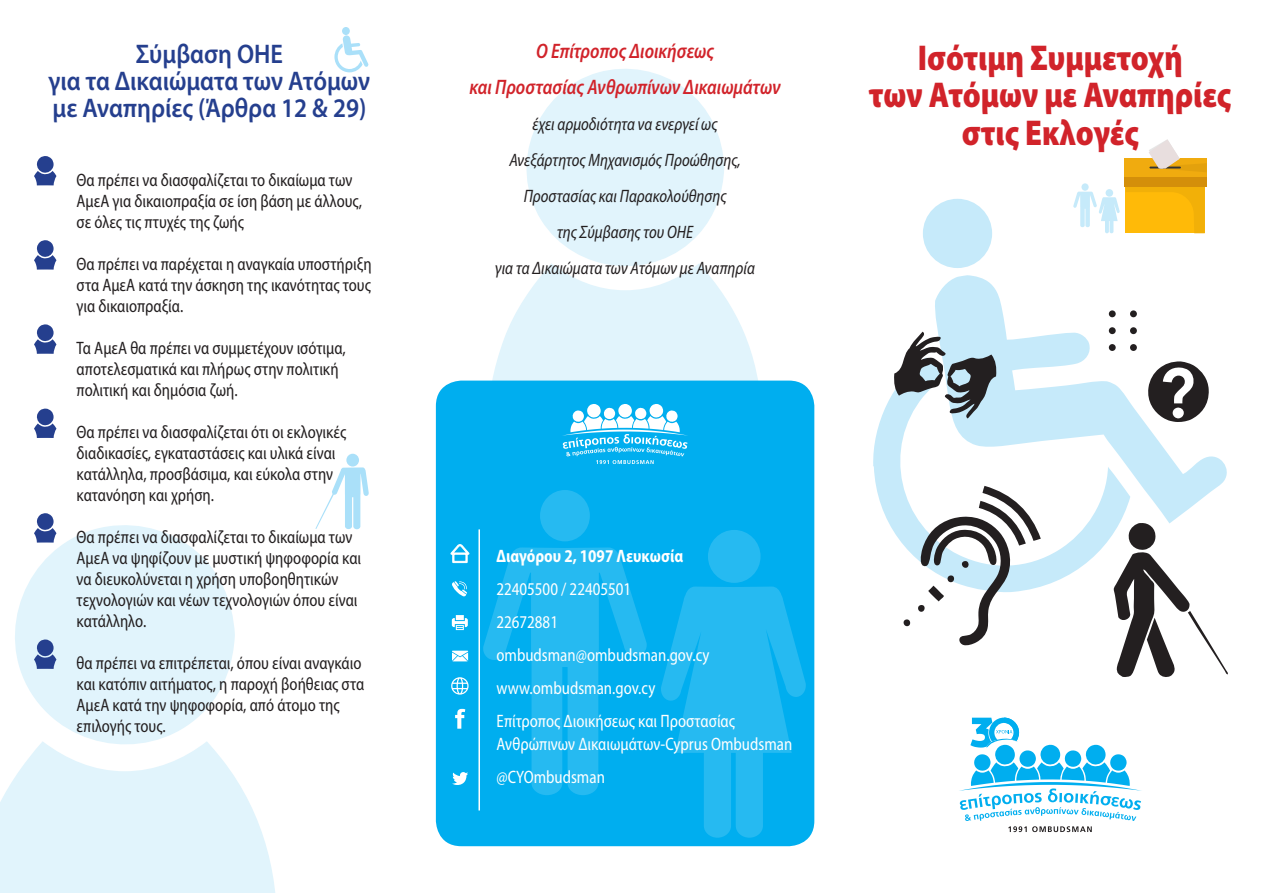
<style>
.page{position:relative;width:1263px;height:893px;background:#fff}
.page>*{position:absolute;margin:0;border:0;box-sizing:border-box;transform-origin:0 0}
.t1{font:900 36px "Myriad Pro";color:#d1232a;scale:.85 1}
.t2{font:600 27px/27px "Myriad Pro";color:#253f8e;scale:.9 1}
.t3{font:italic 600 semi-condensed 21px "Myriad Pro";color:#d1232a;scale:.9 1}
.t4{font:semi-condensed 18px "Myriad Pro";color:#231f20;scale:.9 1}
.t5{font:semi-condensed 18px "Myriad Pro";color:#fff;scale:.9 1}
.t6{font:italic semi-condensed 18px "Myriad Pro";color:#231f20;scale:.9 1}
.t7{font:700 semi-condensed 18px "Myriad Pro";color:#fff;scale:.9 1}
</style>
<div class="page">
<svg style="left:526px;top:69px;width:198px;height:194px;fill:#e1f4fc"></svg>
<svg style="left:487px;top:263px;width:275px;height:118px;fill:#e1f4fc"></svg>
<div style="left:436px;top:381px;width:378px;height:465px;background:#00aeef;border-radius:26px"></div>
<svg style="left:661px;top:530px;width:145px;height:308px;fill:#26baf1"></svg>
<svg style="left:483px;top:490px;width:164px;height:305px"></svg>
<svg style="left:0;top:762px;width:275px;height:131px"></svg>
<svg style="left:15px;top:525px;width:220px;height:237px;fill:#e1f4fc"></svg>
<svg style="left:959px;top:718px;width:183px;height:114px"></svg>
<svg style="left:34px;top:156px;width:22px;height:29px"></svg>
<svg style="left:34px;top:240px;width:22px;height:30px"></svg>
<svg style="left:34px;top:324px;width:22px;height:30px"></svg>
<svg style="left:34px;top:409px;width:22px;height:29px"></svg>
<svg style="left:34px;top:513px;width:22px;height:30px"></svg>
<svg style="left:34px;top:639px;width:22px;height:30px"></svg>
<svg style="left:452px;top:581px;width:15px;height:16px"></svg>
<svg style="left:452px;top:650px;width:17px;height:12px"></svg>
<svg style="left:452px;top:772px;width:16px;height:13px"></svg>
<svg style="left:451px;top:615px;width:17px;height:16px"></svg>
<svg style="left:562px;top:404px;width:126px;height:60px"></svg>
<svg style="left:455px;top:709px;width:10px;height:20px"></svg>
<svg style="left:450px;top:544px;width:19px;height:19px"></svg>
<hr style="left:478px;top:529px;width:2px;height:281px;background:#fff">
<svg style="left:451px;top:677px;width:18px;height:18px"></svg>
<svg style="left:1126px;top:186px;width:79px;height:47px"></svg>
<div style="left:1124px;top:159px;width:83px;height:18px;background:#f0ab0f"></div>
<div style="left:1124px;top:177px;width:83px;height:9px;background:#d48f0a"></div>
<svg style="left:1148px;top:139px;width:59px;height:33px"></svg>
<div style="left:923px;top:199px;width:69px;height:69px;background:#c6eafa;border-radius:50%"></div>
<svg style="left:935px;top:275px;width:292px;height:248px"></svg>
<svg style="left:873px;top:357px;width:257px;height:230px"></svg>
<svg style="left:893px;top:332px;width:104px;height:86px"></svg>
<svg style="left:1113px;top:523px;width:115px;height:154px"></svg>
<svg style="left:902px;top:486px;width:139px;height:160px"></svg>
<svg style="left:1109px;top:310px;width:28px;height:41px"></svg>
<svg style="left:1146px;top:361px;width:63px;height:61px"></svg>
<svg style="left:1073px;top:183px;width:47px;height:50px"></svg>
<svg style="left:315px;top:454px;width:54px;height:75px"></svg>
<div style="left:342px;top:27px;width:8px;height:8px;background:#aae0f9;border-radius:50%"></div>
<svg style="left:334px;top:35px;width:35px;height:37px"></svg>
<p class="t2" style="left:136px;top:41px;width:165px">Σύμβαση ΟΗΕ</p>
<p class="t2" style="left:49px;top:68px;width:359px">για τα Δικαιώματα των Ατόμων με Αναπηρίες (Άρθρα 12 &amp; 29)</p>
<p class="t4" style="left:77px;top:170px;width:308px">Θα πρέπει να διασφαλίζεται το δικαίωμα των</p>
<p class="t4" style="left:77px;top:191px;width:319px">ΑμεΑ για δικαιοπραξία σε ίση βάση με άλλους,</p>
<p class="t4" style="left:77px;top:212px;width:188px">σε όλες τις πτυχές της ζωής</p>
<p class="t4" style="left:77px;top:254px;width:329px">Θα πρέπει να παρέχεται η αναγκαία υποστήριξη</p>
<p class="t4" style="left:77px;top:275px;width:329px">στα ΑμεΑ κατά την άσκηση της ικανότητας τους</p>
<p class="t4" style="left:77px;top:296px;width:120px">για δικαιοπραξία.</p>
<p class="t4" style="left:77px;top:338px;width:301px">Τα ΑμεΑ θα πρέπει να συμμετέχουν ισότιμα,</p>
<p class="t4" style="left:77px;top:359px;width:293px">αποτελεσματικά και πλήρως στην πολιτική</p>
<p class="t4" style="left:77px;top:380px;width:181px">πολιτική και δημόσια ζωή.</p>
<p class="t4" style="left:77px;top:422px;width:301px">Θα πρέπει να διασφαλίζεται ότι οι εκλογικές</p>
<p class="t4" style="left:77px;top:443px;width:289px">διαδικασίες, εγκαταστάσεις και υλικά είναι</p>
<p class="t4" style="left:77px;top:464px;width:287px">κατάλληλα, προσβάσιμα, και εύκολα στην</p>
<p class="t4" style="left:77px;top:485px;width:154px">κατανόηση και χρήση.</p>
<p class="t4" style="left:77px;top:527px;width:308px">Θα πρέπει να διασφαλίζεται το δικαίωμα των</p>
<p class="t4" style="left:77px;top:548px;width:318px">ΑμεΑ να ψηφίζουν με μυστική ψηφοφορία και</p>
<p class="t4" style="left:77px;top:569px;width:293px">να διευκολύνεται η χρήση υποβοηθητικών</p>
<p class="t4" style="left:77px;top:590px;width:314px">τεχνολογιών και νέων τεχνολογιών όπου είναι</p>
<p class="t4" style="left:77px;top:611px;width:79px">κατάλληλο.</p>
<p class="t4" style="left:77px;top:653px;width:318px">θα πρέπει να επιτρέπεται, όπου είναι αναγκάιο</p>
<p class="t4" style="left:77px;top:674px;width:321px">και κατόπιν αιτήματος, η παροχή βοήθειας στα</p>
<p class="t4" style="left:77px;top:695px;width:294px">ΑμεΑ κατά την ψηφοφορία, από άτομο της</p>
<p class="t4" style="left:77px;top:716px;width:101px">επιλογής τους.</p>
<p class="t3" style="left:536px;top:40px;width:199px">Ο Επίτροπος Διοικήσεως</p>
<p class="t3" style="left:469px;top:76px;width:347px">και Προστασίας Ανθρωπίνων Δικαιωμάτων</p>
<p class="t6" style="left:533px;top:115px;width:207px">έχει αρμοδιότητα να ενεργεί ως</p>
<p class="t6" style="left:509px;top:151px;width:259px">Ανεξάρτητος Μηχανισμός Προώθησης,</p>
<p class="t6" style="left:524px;top:187px;width:227px">Προστασίας και Παρακολούθησης</p>
<p class="t6" style="left:557px;top:223px;width:153px">της Σύμβασης του ΟΗΕ</p>
<p class="t6" style="left:495px;top:259px;width:290px">για τα Δικαιώματα των Ατόμων με Αναπηρία</p>
<p class="t1" style="left:918px;top:37px;width:313px">Ισότιμη Συμμετοχή</p>
<p class="t1" style="left:869px;top:74px;width:428px">των Ατόμων με Αναπηρίες</p>
<p class="t1" style="left:962px;top:112px;width:210px">στις Εκλογές</p>
<p class="t7" style="left:496px;top:546px;width:209px">Διαγόρου 2, 1097 Λευκωσία</p>
<p class="t5" style="left:496px;top:580px;width:151px">22405500 / 22405501</p>
<p class="t5" style="left:496px;top:613px;width:70px">22672881</p>
<p class="t5" style="left:496px;top:646px;width:238px">ombudsman@ombudsman.gov.cy</p>
<p class="t5" style="left:496px;top:679px;width:178px">www.ombudsman.gov.cy</p>
<p class="t5" style="left:496px;top:712px;width:266px">Επίτροπος Διοικήσεως και Προστασίας</p>
<p class="t5" style="left:496px;top:734px;width:330px">Ανθρώπινων Δικαιωμάτων-Cyprus Ombudsman</p>
<p class="t5" style="left:496px;top:767px;width:122px">@CYOmbudsman</p>
</div>
